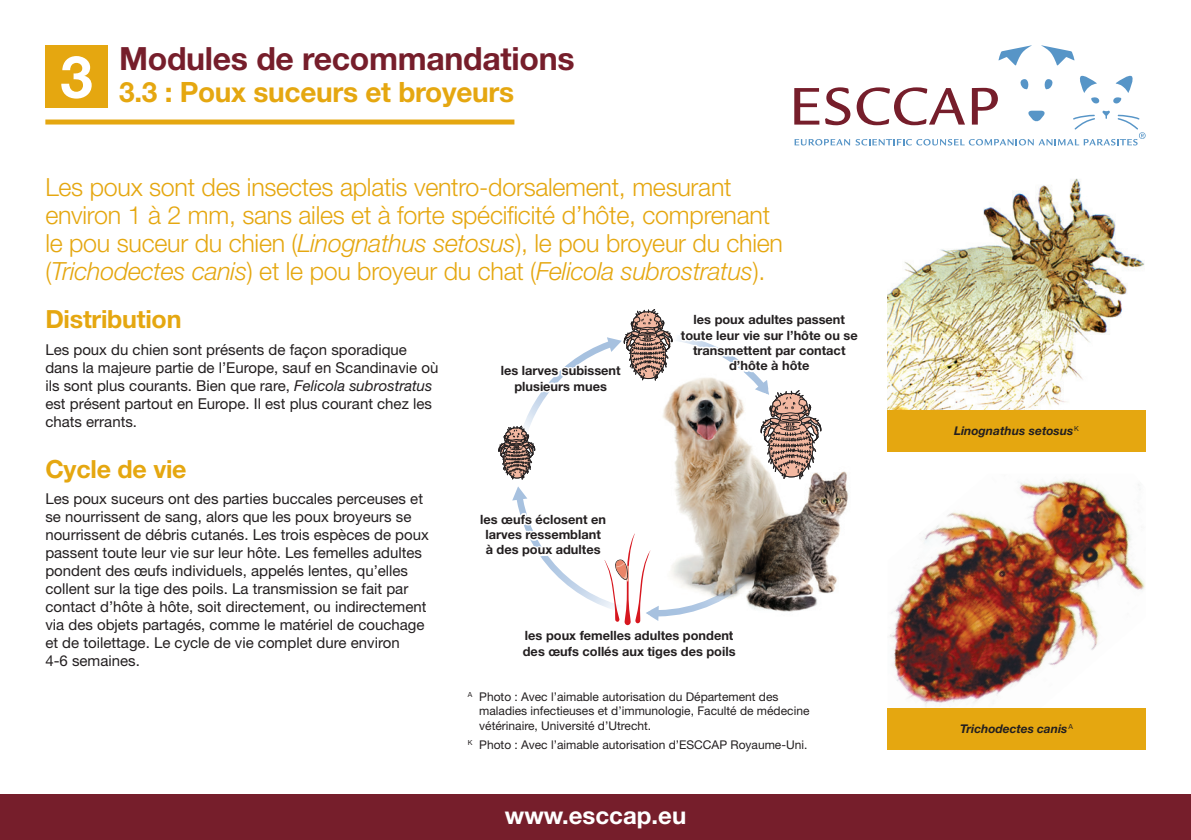
<style>
.page{position:relative;width:1191px;height:840px;background:#fff}
.page>*{position:absolute;margin:0;border:0;box-sizing:border-box;transform-origin:0 0}
.t1{font:700 32px "Helvetica Neue";letter-spacing:-.01em;color:#761e2b}
.t2{font:700 28px "Helvetica Neue";letter-spacing:-.01em;color:#e5a710}
.t3{font:300 25px/28px "Helvetica Neue";letter-spacing:-.01em;color:#e5a710}
.t4{font:700 25px "Helvetica Neue";letter-spacing:-.01em;color:#e5a710}
.t5{font:700 24px "Helvetica Neue";color:#fff}
.t6{font:15px/18px "Helvetica Neue";color:#231f20}
.t7{font:700 12.8px/15.4px "Helvetica Neue";color:#231f20;text-align:center}
.t8{font:12px/14px "Helvetica Neue";color:#231f20}
.t9{font:italic 700 12px "Helvetica Neue";color:#231f20}
.s1{font-style:italic}
</style>
<div class="page">
<div style="left:0;top:794px;width:1191px;height:45px;background:#761e2b"></div>
<svg style="left:1041px;top:45px;width:33px;height:21px"></svg>
<svg style="left:998px;top:45px;width:34px;height:21px"></svg>
<svg style="left:794px;top:75px;width:351px;height:70px"></svg>
<div style="left:45px;top:119px;width:469px;height:5px;background:#e5a710"></div>
<div style="left:45px;top:45px;width:63px;height:63px;background:#e5a710"></div>
<img style="left:889px;top:479px;width:256px;height:228px">
<div style="left:887px;top:707px;width:258px;height:41px;background:#e5a710"></div>
<img style="left:887px;top:178px;width:258px;height:232px">
<div style="left:887px;top:410px;width:258px;height:41px;background:#e5a710"></div>
<svg style="left:498px;top:309px;width:324px;height:315px"></svg>
<img style="left:741px;top:465px;width:107px;height:151px">
<h1 class="t1" style="left:119px;top:39px;width:457px">Modules de recommandations</h1>
<h2 class="t2" style="left:60px;top:75px;width:455px"><sup>3</sup> 3.3 : Poux suceurs et broyeurs</h2>
<p class="t3" style="left:45px;top:172px;width:739px">Les poux sont des insectes aplatis ventro-dorsalement, mesurant environ 1 à 2 mm, sans ailes et à forte spécificité d’hôte, comprenant le pou suceur du chien (<span class="s1">Linognathus setosus</span>), le pou broyeur du chien (<span class="s1">Trichodectes canis</span>) et le pou broyeur du chat (<span class="s1">Felicola subrostratus</span>).</p>
<h3 class="t4" style="left:45px;top:304px;width:138px">Distribution</h3>
<p class="t6" style="left:45px;top:340px;width:394px">Les poux du chien sont présents de façon sporadique dans la majeure partie de l’Europe, sauf en Scandinavie où ils sont plus courants. Bien que rare, <span class="s1">Felicola subrostratus </span>est présent partout en Europe. Il est plus courant chez les chats errants.</p>
<h3 class="t4" style="left:45px;top:453px;width:143px">Cycle de vie</h3>
<p class="t6" style="left:45px;top:489px;width:385px">Les poux suceurs ont des parties buccales perceuses et se nourrissent de sang, alors que les poux broyeurs se nourrissent de débris cutanés. Les trois espèces de poux passent toute leur vie sur leur hôte. Les femelles adultes pondent des œufs individuels, appelés lentes, qu’elles collent sur la tige des poils. La transmission se fait par contact d’hôte à hôte, soit directement, ou indirectement via des objets partagés, comme le matériel de couchage et de toilettage. Le cycle de vie complet dure environ<br>4-6 semaines.</p>
<p class="t7" style="left:681px;top:311px;width:178px">les poux adultes passent toute leur vie sur l’hôte ou se transmettent par contact d’hôte à hôte</p>
<p class="t7" style="left:501px;top:362px;width:121px">les larves subissent plusieurs mues</p>
<p class="t7" style="left:480px;top:511px;width:127px">les œufs éclosent en larves ressemblant à des poux adultes</p>
<p class="t7" style="left:523px;top:627px;width:214px;text-align:left">les poux femelles adultes pondent des œufs collés aux tiges des poils</p>
<p class="t8" style="left:479px;top:689px;width:332px;text-indent:-11px"><sup>A</sup> Photo : Avec l’aimable autorisation du Département des maladies infectieuses et d’immunologie, Faculté de médecine vétérinaire, Université d’Utrecht.</p>
<p class="t8" style="left:468px;top:737px;width:341px"><sup>K</sup> Photo : Avec l’aimable autorisation d’ESCCAP Royaume-Uni.</p>
<h3 class="t5" style="left:505px;top:799px;width:183px">www.esccap.eu</h3>
<p class="t9" style="left:954px;top:423px;width:126px">Linognathus setosus<sup>K</sup></p>
<p class="t9" style="left:960px;top:721px;width:114px">Trichodectes canis<sup>A</sup></p>
</div>
